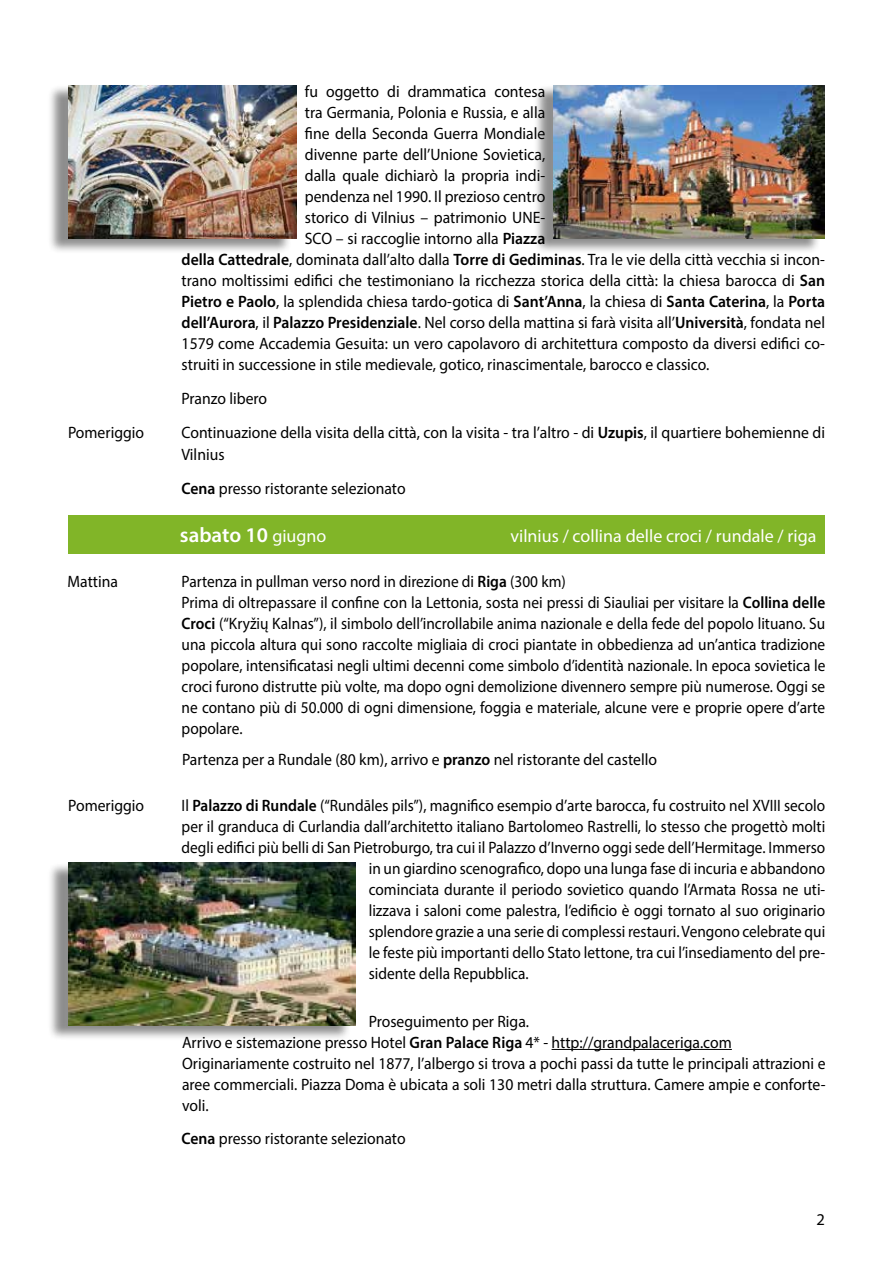
<style>
.page{position:relative;width:893px;height:1263px;background:#fff}
.page>*{position:absolute;margin:0;border:0;box-sizing:border-box;transform-origin:0 0}
.t1{font:600 21px "Myriad Pro";color:#fff}
.t2{font:18px "Myriad Pro";color:#fff}
.t3{font:16.5px/21px "Myriad Pro";color:#000;scale:.95 1}
.t4{font:16.5px/21px "Myriad Pro";color:#000;scale:.93 1}
.t5{font:16.5px "Myriad Pro";color:#000}
.s1{font-weight:600}
.s2{font-weight:400;font-size:18px}
</style>
<div class="page">
<div style="left:68px;top:515px;width:756px;height:38px;background:#81b528"></div>
<div style="left:47px;top:85px;width:245px;height:169px;background:#000;opacity:.45"></div>
<img style="left:68px;top:85px;width:228px;height:153px">
<div style="left:533px;top:85px;width:287px;height:169px;background:#000;opacity:.45"></div>
<img style="left:554px;top:85px;width:271px;height:153px">
<hr style="left:552px;top:1049px;width:180px;height:1px;background:#000">
<div style="left:47px;top:862px;width:304px;height:179px;background:#000;opacity:.45"></div>
<img style="left:68px;top:862px;width:288px;height:163px">
<p class="t3" style="left:68px;top:421px;width:82px">Pomeriggio</p>
<p class="t3" style="left:68px;top:571px;width:55px">Mattina</p>
<p class="t3" style="left:68px;top:795px;width:82px">Pomeriggio</p>
<p class="t3" style="left:305px;top:81px;width:255px">fu oggetto di drammatica contesa</p>
<p class="t3" style="left:305px;top:102px;width:255px">tra Germania, Polonia e Russia, e alla</p>
<p class="t3" style="left:305px;top:123px;width:255px">fine della Seconda Guerra Mondiale</p>
<p class="t3" style="left:305px;top:144px;width:255px">divenne parte dell’Unione Sovietica,</p>
<p class="t3" style="left:305px;top:165px;width:255px">dalla quale dichiarò la propria indi-</p>
<p class="t3" style="left:305px;top:186px;width:255px">pendenza nel 1990. Il prezioso centro</p>
<p class="t3" style="left:305px;top:207px;width:255px">storico di Vilnius – patrimonio UNE-</p>
<p class="t3" style="left:305px;top:228px;width:255px">SCO – si raccoglie intorno alla <span class="s1">Piazza</span></p>
<p class="t3" style="left:182px;top:249px;width:679px"><span class="s1">della Cattedrale</span>, dominata dall’alto dalla <span class="s1">Torre di Gediminas</span>. Tra le vie della città vecchia si incon-</p>
<p class="t3" style="left:182px;top:270px;width:679px">trano moltissimi edifici che testimoniano la ricchezza storica della città: la chiesa barocca di <span class="s1">San</span></p>
<p class="t3" style="left:182px;top:291px;width:679px"><span class="s1">Pietro e Paolo</span>, la splendida chiesa tardo-gotica di <span class="s1">Sant’Anna</span>, la chiesa di <span class="s1">Santa Caterina</span>, la <span class="s1">Porta</span></p>
<p class="t3" style="left:182px;top:312px;width:679px"><span class="s1">dell’Aurora</span>, il <span class="s1">Palazzo Presidenziale</span>. Nel corso della mattina si farà visita all’<span class="s1">Università</span>, fondata nel</p>
<p class="t3" style="left:182px;top:333px;width:679px">1579 come Accademia Gesuita: un vero capolavoro di architettura composto da diversi edifici co-</p>
<p class="t3" style="left:182px;top:354px;width:557px">struiti in successione in stile medievale, gotico, rinascimentale, barocco e classico.</p>
<p class="t3" style="left:181px;top:381px;width:679px;line-height:33.6px">Pranzo libero<br>Continuazione della visita della città, con la visita - tra l’altro - di <span class="s1">Uzupis</span>, il quartiere bohemienne di</p>
<p class="t3" style="left:181px;top:438px;width:237px;line-height:33.6px">Vilnius<br><span class="s1">Cena</span> presso ristorante selezionato</p>
<p class="t1" style="left:180px;top:522px;width:148px">sabato 10 <span class="s2">giugno</span></p>
<p class="t2" style="left:510px;top:525px;width:308px">vilnius / collina delle croci / rundale / riga</p>
<p class="t4" style="left:182px;top:571px;width:694px">Partenza in pullman verso nord in direzione di <span class="s1">Riga</span> (300 km)<br>Prima di oltrepassare il confine con la Lettonia, sosta nei pressi di Siauliai per visitare la <span class="s1">Collina delle Croci</span> (“Kryžių Kalnas”), il simbolo dell’incrollabile anima nazionale e della fede del popolo lituano. Su una piccola altura qui sono raccolte migliaia di croci piantate in obbedienza ad un’antica tradizione popolare, intensificatasi negli ultimi decenni come simbolo d’identità nazionale. In epoca sovietica le croci furono distrutte più volte, ma dopo ogni demolizione divennero sempre più numerose. Oggi se ne contano più di 50.000 di ogni dimensione, foggia e materiale, alcune vere e proprie opere d’arte popolare.</p>
<p class="t3" style="left:182px;top:748px;width:501px">Partenza per a Rundale (80 km), arrivo e <span class="s1">pranzo</span> nel ristorante del castello</p>
<p class="t4" style="left:182px;top:795px;width:693px">Il <span class="s1">Palazzo di Rundale</span> (“Rundāles pils”), magnifico esempio d’arte barocca, fu costruito nel XVIII secolo</p>
<p class="t4" style="left:182px;top:816px;width:694px">per il granduca di Curlandia dall’architetto italiano Bartolomeo Rastrelli, lo stesso che progettò molti</p>
<p class="t4" style="left:182px;top:837px;width:693px">degli edifici più belli di San Pietroburgo, tra cui il Palazzo d’Inverno oggi sede dell’Hermitage. Immerso</p>
<p class="t4" style="left:369px;top:858px;width:492px">in un giardino scenografico, dopo una lunga fase di incuria e abbandono</p>
<p class="t4" style="left:369px;top:879px;width:492px">cominciata durante il periodo sovietico quando l’Armata Rossa ne uti-</p>
<p class="t4" style="left:369px;top:900px;width:492px">lizzava i saloni come palestra, l’edificio è oggi tornato al suo originario</p>
<p class="t4" style="left:369px;top:921px;width:492px">splendore grazie a una serie di complessi restauri. Vengono celebrate qui</p>
<p class="t4" style="left:369px;top:942px;width:492px">le feste più importanti dello Stato lettone, tra cui l’insediamento del pre-</p>
<p class="t4" style="left:369px;top:963px;width:173px">sidente della Repubblica.</p>
<p class="t3" style="left:182px;top:1010px;width:679px;text-indent:187px">Proseguimento per Riga.<br>Arrivo e sistemazione presso Hotel <span class="s1">Gran Palace Riga</span> 4* - http://grandpalaceriga.com Originariamente costruito nel 1877, l’albergo si trova a pochi passi da tutte le principali attrazioni e aree commerciali. Piazza Doma è ubicata a soli 130 metri dalla struttura. Camere ampie e conforte&shy;voli.</p>
<p class="t3" style="left:182px;top:1127px;width:237px"><span class="s1">Cena</span> presso ristorante selezionato</p>
<p class="t5" style="left:816px;top:1210px;width:10px">2</p>
</div>
